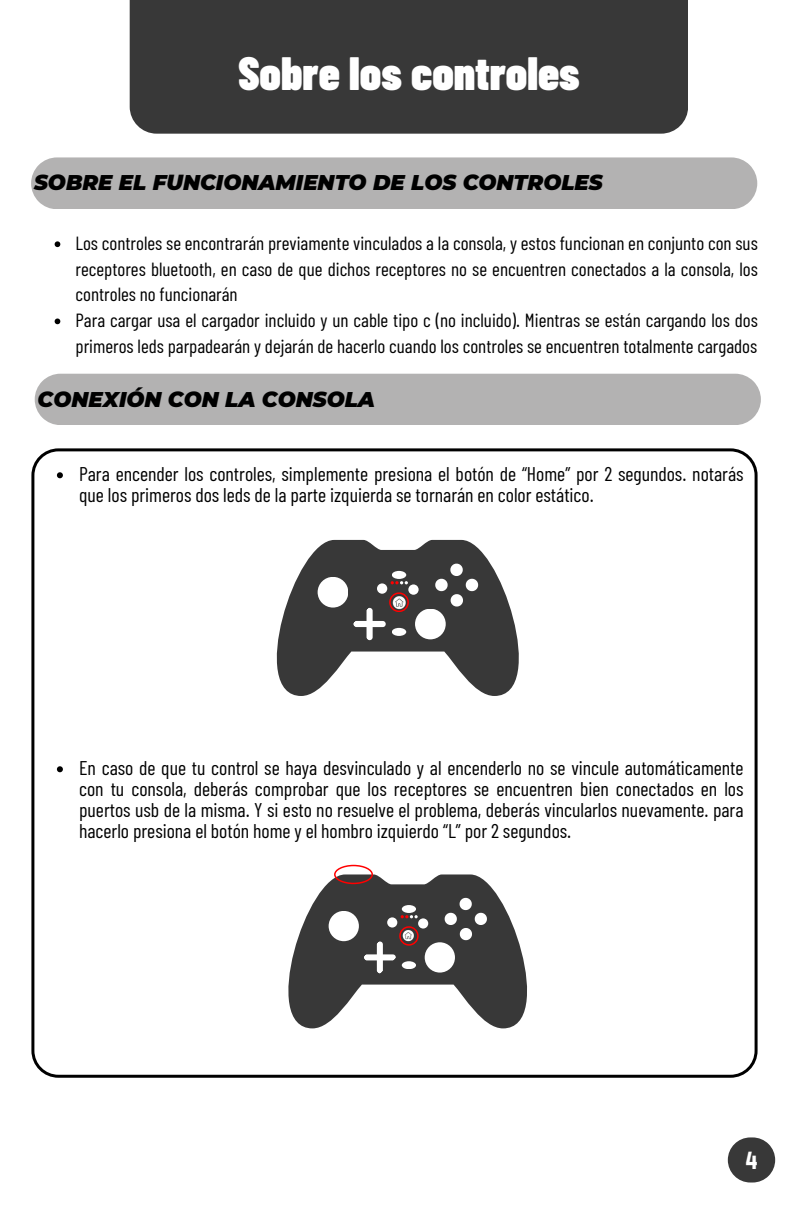
<style>
.page{position:relative;width:792px;height:1224px;background:#fff}
.page>*{position:absolute;margin:0;border:0;box-sizing:border-box;transform-origin:0 0}
.t1{font:900 46.6px "Barlow Condensed";color:#fff}
.t2{font:700 26.6px "Roundkey";color:#fff}
.t3{font:italic 900 21.2px "Montserrat";color:#000}
.t4{font:19.8px/21px "Barlow Condensed";color:#000}
.t5{font:19px/25.8px "Barlow Condensed";color:#000;text-align:justify}
</style>
<div class="page">
<div style="left:130px;top:0;width:558px;height:134px;background:#383838"></div>
<div style="left:31px;top:157px;width:726px;height:52px;background:#b3b2b2"></div>
<svg style="left:31px;top:448px;width:726px;height:630px"></svg>
<svg style="left:57px;top:472px;width:6px;height:6px"></svg>
<svg style="left:57px;top:766px;width:6px;height:6px"></svg>
<div style="left:35px;top:374px;width:726px;height:51px;background:#b3b2b2"></div>
<svg style="left:352px;top:592px;width:57px;height:50px"></svg>
<svg style="left:259px;top:874px;width:298px;height:154px"></svg>
<div style="left:324px;top:900px;width:44px;height:38px;background:#383838"></div>
<div style="left:359px;top:942px;width:43px;height:38px;background:#383838"></div>
<div style="left:329px;top:911px;width:30px;height:30px;background:#fff;border-radius:50%"></div>
<div style="left:387px;top:917px;width:10px;height:11px;background:#fff;border-radius:50%"></div>
<div style="left:418px;top:918px;width:10px;height:11px;background:#fff;border-radius:50%"></div>
<div style="left:402px;top:905px;width:14px;height:8px;background:#fff;border-radius:50%"></div>
<div style="left:418px;top:944px;width:44px;height:38px;background:#383838"></div>
<div style="left:425px;top:942px;width:30px;height:31px;background:#fff;border-radius:50%"></div>
<svg style="left:401px;top:915px;width:17px;height:3px"></svg>
<svg style="left:362px;top:926px;width:57px;height:49px"></svg>
<svg style="left:334px;top:865px;width:39px;height:19px"></svg>
<svg style="left:728px;top:1137px;width:47px;height:46px"></svg>
<svg style="left:55px;top:241px;width:5px;height:6px"></svg>
<svg style="left:55px;top:319px;width:5px;height:5px"></svg>
<p class="t1" style="left:238px;top:43px;width:343px">Sobre los controles</p>
<h1 class="t3" style="left:34px;top:170px;width:570px">SOBRE EL FUNCIONAMIENTO DE LOS CONTROLES</h1>
<p class="t5" style="left:76px;top:229px;width:684px">Los controles se encontrarán previamente vinculados a la consola, y estos funcionan en conjunto con sus receptores bluetooth, en caso de que dichos receptores no se encuentren conectados a la consola, los controles no funcionarán</p>
<p class="t5" style="left:76px;top:307px;width:684px">Para cargar usa el cargador incluido y un cable tipo c (no incluido). Mientras se están cargando los dos primeros leds parpadearán y dejarán de hacerlo cuando los controles se encuentren totalmente cargados</p>
<p class="t3" style="left:38px;top:386px;width:339px">CONEXIÓN CON LA CONSOLA</p>
<h2 class="t4" style="left:79px;top:463px;width:666px">Para encender los controles, simplemente presiona el botón de “Home” por 2 segundos. notarás que los primeros dos leds de la parte izquierda se tornarán en color estático.</h2>
<p class="t4" style="left:79px;top:757px;width:666px;text-align:justify">En caso de que tu control se haya desvinculado y al encenderlo no se vincule automáticamente con tu consola, deberás comprobar que los receptores se encuentren bien conectados en los puertos usb de la misma. Y si esto no resuelve el problema, deberás vincularlos nuevamente. para hacerlo presiona el botón home y el hombro izquierdo “L” por 2 segundos.</p>
<p class="t2" style="left:746px;top:1147px;width:13px">4</p>
</div>
